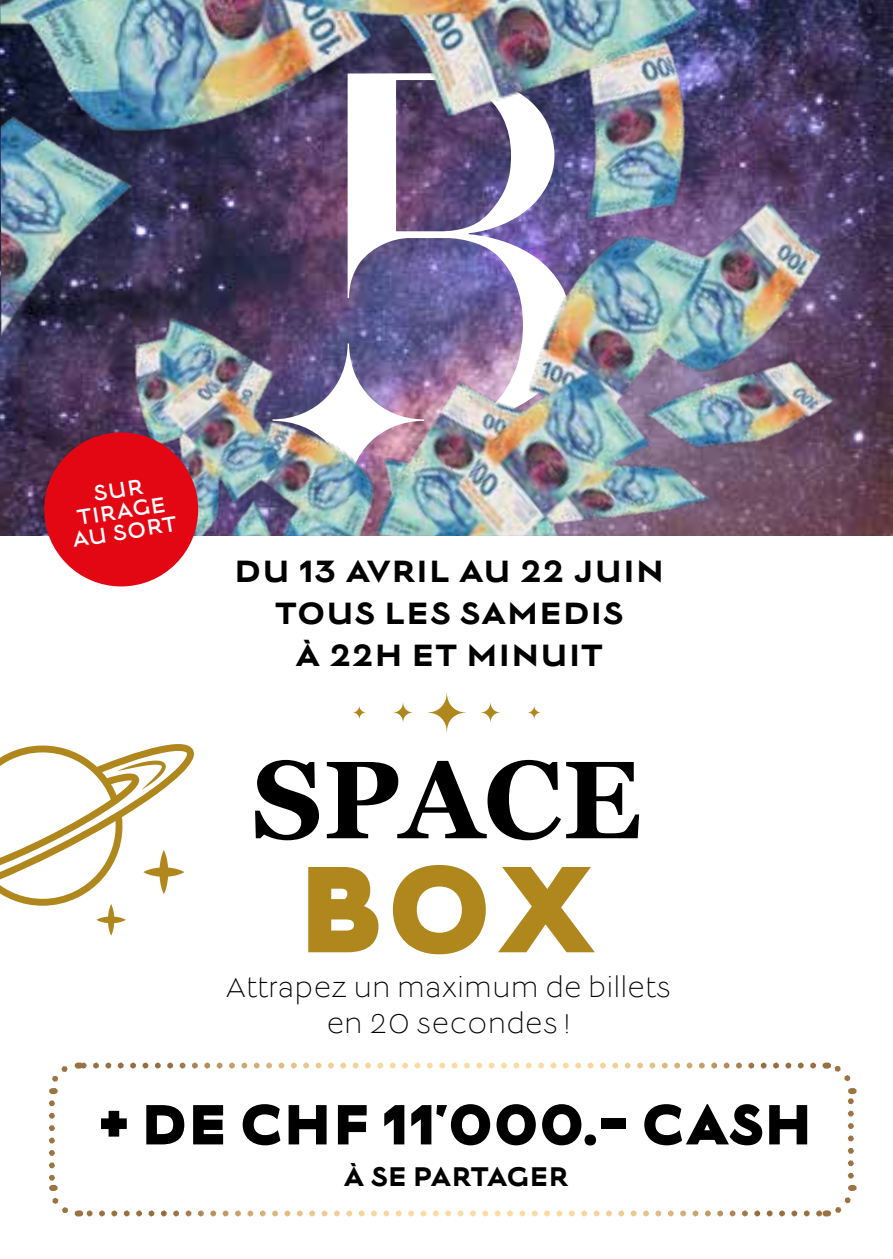
<style>
.page{position:relative;width:893px;height:1259px;background:#fff}
.page>*{position:absolute;margin:0;border:0;box-sizing:border-box;transform-origin:0 0}
.t1{font:900 136.8px "Lucien";color:#af871d}
.t2{font:700 110.1px "Georgia";color:#000}
.t3{font:900 63px "Lucien";color:#000}
.t4{font:700 34.2px/42px "Lucien";letter-spacing:.02em;color:#000;text-align:center;scale:1.05 1}
.t5{font:300 30px/36px "Lucien";color:#000;text-align:center}
.t6{font:700 30px "Lucien";letter-spacing:-.02em;color:#000}
.t7{font:24px/21px "Lucien";color:#fff;text-align:center}
</style>
<div class="page">
<svg style="left:428px;top:693px;width:38px;height:38px"></svg>
<svg style="left:393px;top:702px;width:20px;height:20px"></svg>
<svg style="left:481px;top:702px;width:19px;height:20px"></svg>
<svg style="left:353px;top:705px;width:13px;height:14px"></svg>
<svg style="left:528px;top:705px;width:13px;height:14px"></svg>
<svg style="left:89px;top:1210px;width:730px;height:6px"></svg>
<svg style="left:48px;top:1103px;width:30px;height:114px"></svg>
<svg style="left:825px;top:1185px;width:32px;height:32px"></svg>
<svg style="left:825px;top:1062px;width:31px;height:113px"></svg>
<svg style="left:49px;top:1062px;width:764px;height:32px"></svg>
<img style="left:41px;top:422px;width:149px;height:114px">
<img style="left:190px;top:0;width:703px;height:536px">
<img style="left:0;top:0;width:744px;height:422px">
<div style="left:44px;top:432px;width:154px;height:154px;background:#e30613;border-radius:50%"></div>
<svg style="left:0;top:744px;width:194px;height:191px"></svg>
<p class="t7" style="left:64px;top:489px;width:107px;rotate:-9deg">SUR<br>TIRAGE<br>AU SORT</p>
<p class="t4" style="left:234px;top:552px;width:411px">DU 13 AVRIL AU 22 JUIN<br>TOUS LES SAMEDIS<br>À 22H ET MINUIT</p>
<h2 class="t2" style="left:252px;top:717px;width:392px">SPACE</h2>
<h1 class="t1" style="left:296px;top:841px;width:303px">BOX</h1>
<p class="t5" style="left:226px;top:971px;width:447px">Attrapez un maximum de billets en 20 secondes !</p>
<h3 class="t3" style="left:99px;top:1093px;width:715px">+ DE CHF 11’000.- CASH</h3>
<p class="t6" style="left:343px;top:1162px;width:227px">À SE PARTAGER</p>
</div>
